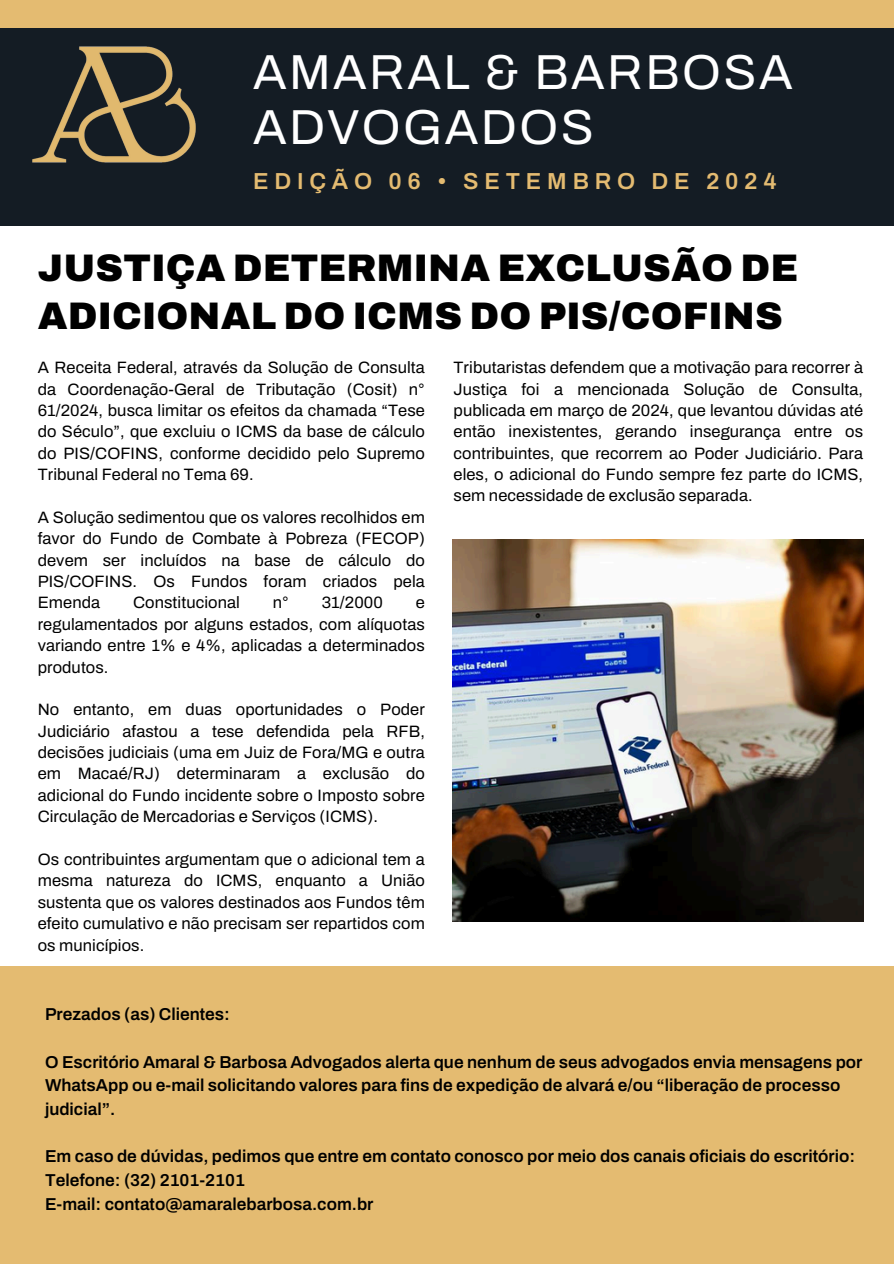
<style>
.page{position:relative;width:894px;height:1264px;background:#fff}
.page>*{position:absolute;margin:0;border:0;box-sizing:border-box;transform-origin:0 0}
.t1{font:49.2px/55.2px "Archivo";letter-spacing:.05em;color:#fff}
.t2{font:900 38.4px/48px "Archivo";letter-spacing:.005em;color:#000}
.t3{font:600 23.1px "Archivo";letter-spacing:.25em;color:#e4bb71}
.t4{font:600 17.25px/23.7px "Archivo";color:#000}
.t5{font:16.5px/21.3px "Archivo";letter-spacing:.005em;color:#000;text-align:justify}
</style>
<div class="page">
<div style="left:0;top:0;width:893px;height:225px;background:#141c24"></div>
<div style="left:0;top:0;width:893px;height:27px;background:#e4bb71"></div>
<img style="left:28px;top:27px;width:180px;height:136px">
<div style="left:0;top:966px;width:893px;height:297px;background:#e4bb71"></div>
<img style="left:452px;top:539px;width:411px;height:382px">
<p class="t1" style="left:253px;top:45px;width:541px">AMARAL &amp; BARBOSA<br>ADVOGADOS</p>
<h1 class="t3" style="left:253px;top:169px;width:525px">EDIÇÃO 06 • SETEMBRO DE 2024</h1>
<h3 class="t2" style="left:38px;top:244px;width:761px">JUSTIÇA DETERMINA EXCLUSÃO DE<br>ADICIONAL DO ICMS DO PIS/COFINS</h3>
<p class="t5" style="left:38px;top:357px;width:388px">A Receita Federal, através da Solução de Consulta da Coordenação-Geral de Tributação (Cosit) n° 61/2024, busca limitar os efeitos da chamada “Tese do Século”, que excluiu o ICMS da base de cálculo do PIS/COFINS, conforme decidido pelo Supremo Tribunal Federal no Tema 69.</p>
<p class="t5" style="left:38px;top:506px;width:388px">A Solução sedimentou que os valores recolhidos em favor do Fundo de Combate à Pobreza (FECOP) devem ser incluídos na base de cálculo do PIS/COFINS. Os Fundos foram criados pela Emenda</p>
<p class="t5" style="left:133px;top:592px;width:108px">Constitucional</p>
<p class="t5" style="left:273px;top:592px;width:17px">n°</p>
<p class="t5" style="left:321px;top:592px;width:63px">31/2000</p>
<p class="t5" style="left:38px;top:592px;width:388px;text-indent:378px">e regulamentados por alguns estados, com alíquotas variando entre 1% e 4%, aplicadas a determinados produtos.</p>
<p class="t5" style="left:38px;top:699px;width:388px">No entanto, em duas oportunidades o Poder Judiciário afastou a tese defendida pela RFB, decisões judiciais (uma em Juiz de Fora/MG e outra em Macaé/RJ) determinaram a exclusão do adicional do Fundo incidente sobre o Imposto sobre Circulação de Mercadorias e Serviços (ICMS).</p>
<p class="t5" style="left:38px;top:848px;width:388px">Os contribuintes argumentam que o adicional tem a mesma natureza do ICMS, enquanto a União sustenta que os valores destinados aos Fundos têm efeito cumulativo e não precisam ser repartidos com os municípios.</p>
<h4 class="t5" style="left:453px;top:357px;width:411px">Tributaristas defendem que a motivação para recorrer à Justiça foi a mencionada Solução de Consulta, publicada em março de 2024, que levantou dúvidas até então inexistentes, gerando insegurança entre os contribuintes, que recorrem ao Poder Judiciário. Para eles, o adicional do Fundo sempre fez parte do ICMS, sem necessidade de exclusão separada.</h4>
<h2 class="t4" style="left:45px;top:1002px;width:186px">Prezados (as) Clientes:</h2>
<p class="t4" style="left:45px;top:1050px;width:818px">O Escritório Amaral &amp; Barbosa Advogados alerta que nenhum de seus advogados envia mensagens por<br>WhatsApp ou e-mail solicitando valores para fins de expedição de alvará e/ou “liberação de processo judicial”.</p>
<p class="t4" style="left:45px;top:1144px;width:811px">Em caso de dúvidas, pedimos que entre em contato conosco por meio dos canais oficiais do escritório:<br>Telefone: (32) 2101-2101<br>E-mail: contato@amaralebarbosa.com.br</p>
</div>
